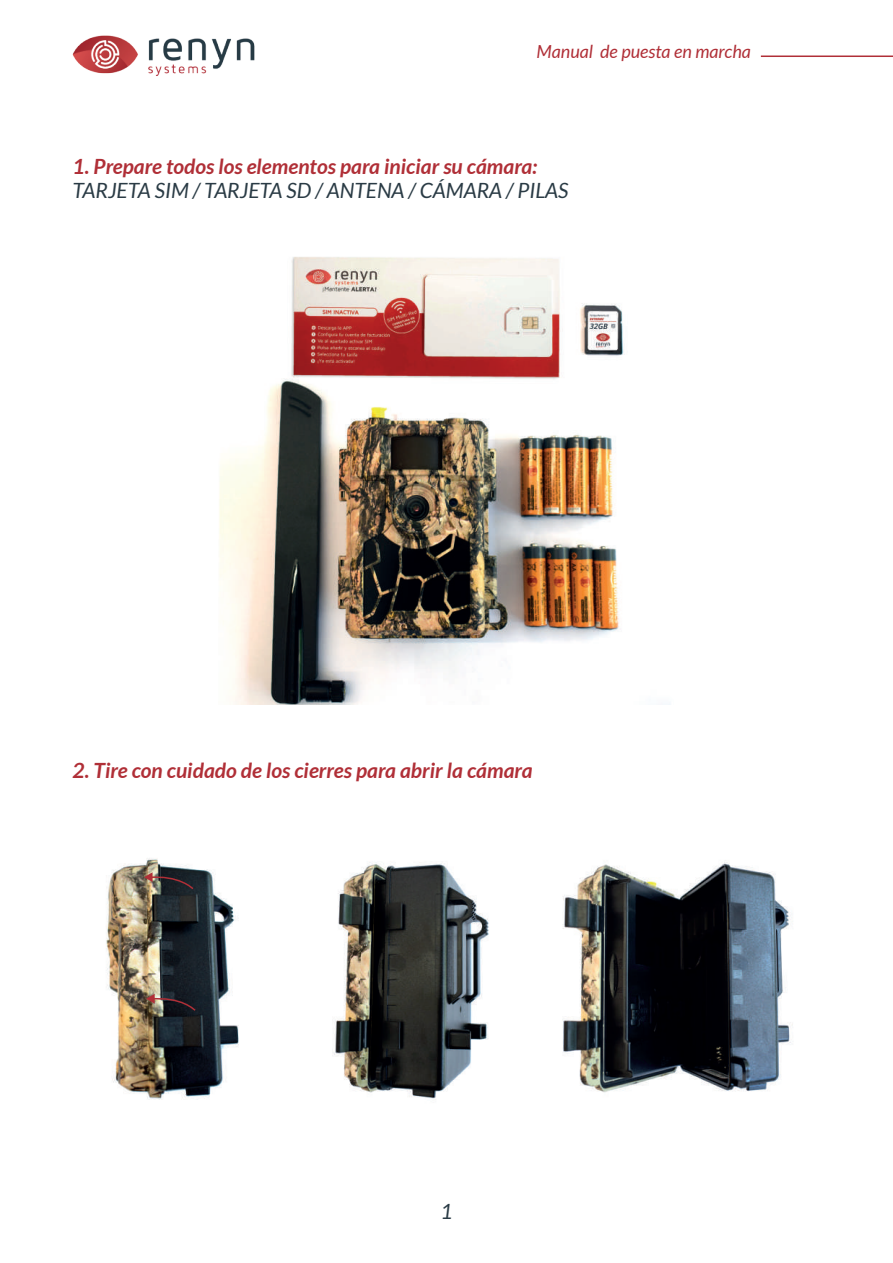
<style>
.page{position:relative;width:893px;height:1263px;background:#fff}
.page>*{position:absolute;margin:0;border:0;box-sizing:border-box;transform-origin:0 0}
.t1{font:italic 700 21px "Lato";color:#b02f37}
.t2{font:italic 21px "Lato";color:#2a3b45}
.t3{font:italic 18px "Lato";color:#b02f37}
</style>
<div class="page">
<img style="left:72px;top:35px;width:183px;height:41px">
<hr style="left:761px;top:56px;width:132px;height:1px;background:#b02f37">
<img style="left:219px;top:257px;width:452px;height:448px">
<img style="left:106px;top:858px;width:133px;height:242px">
<img style="left:563px;top:860px;width:230px;height:233px">
<img style="left:332px;top:862px;width:157px;height:238px">
<svg style="left:144px;top:872px;width:50px;height:18px"></svg>
<svg style="left:146px;top:994px;width:51px;height:18px"></svg>
<p class="t3" style="left:537px;top:42px;width:216px">Manual de puesta en marcha</p>
<p class="t1" style="left:73px;top:155px;width:466px">1. Prepare todos los elementos para iniciar su cámara:</p>
<p class="t2" style="left:73px;top:179px;width:497px">TARJETA SIM / TARJETA SD / ANTENA / CÁMARA / PILAS</p>
<p class="t1" style="left:73px;top:759px;width:462px">2. Tire con cuidado de los cierres para abrir la cámara</p>
<p class="t2" style="left:440px;top:1199px;width:14px">1</p>
</div>
